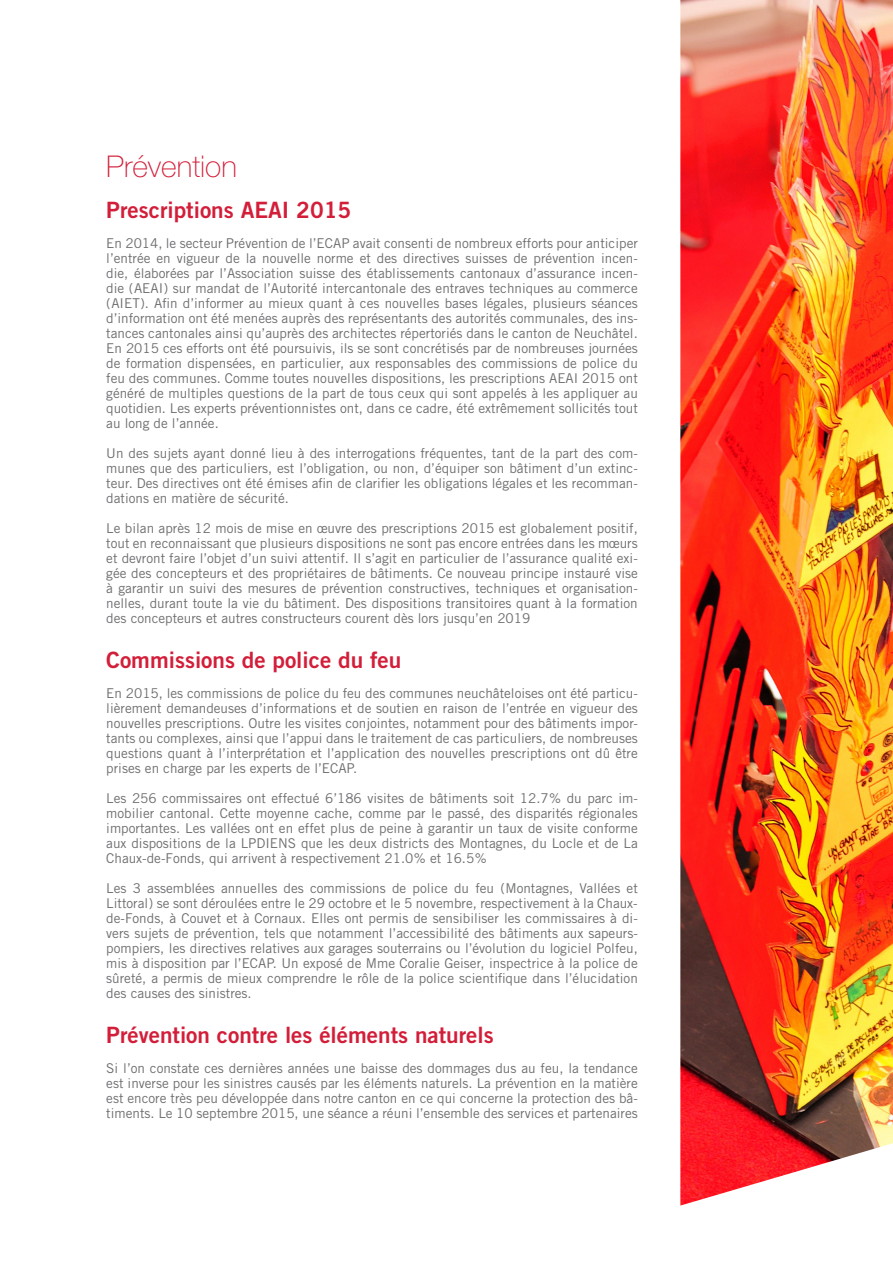
<style>
.page{position:relative;width:893px;height:1263px;background:#fff}
.page>*{position:absolute;margin:0;border:0;box-sizing:border-box;transform-origin:0 0}
.Titre{font:100 30px "Helvetica Neue";color:#d31e39}
.Sous-titre{font:22.5px "Trade Gothic Bold Two";color:#d31e39}
.Texte_de_base{font:13.5px/15px "Trade Gothic";color:#6c6d70;text-align:justify}
</style>
<div class="page">
<img style="left:680px;top:0;width:213px;height:1205px">
<p class="Titre" style="left:106px;top:149px;width:132px">Prévention</p>
<p class="Sous-titre" style="left:106px;top:196px;width:246px">Prescriptions AEAI 2015</p>
<p class="Texte_de_base" style="left:106px;top:236px;width:533px">En 2014, le secteur Prévention de l’ECAP avait consenti de nombreux efforts pour anticiper l’entrée en vigueur de la nouvelle norme et des directives suisses de prévention incen&shy;die, élaborées par l’Association suisse des établissements cantonaux d’assurance incen&shy;die (AEAI) sur mandat de l’Autorité intercantonale des entraves techniques au commerce (AIET). Afi n d’informer au mieux quant à ces nouvelles bases légales, plusieurs séances d’information ont été menées auprès des représentants des autorités communales, des ins&shy;tances cantonales ainsi qu’auprès des architectes répertoriés dans le canton de Neuchâtel.<br>En 2015 ces efforts ont été poursuivis, ils se sont concrétisés par de nombreuses journées de formation dispensées, en particulier, aux responsables des commissions de police du feu des communes. Comme toutes nouvelles dispositions, les prescriptions AEAI 2015 ont généré de multiples questions de la part de tous ceux qui sont appelés à les appliquer au quotidien. Les experts préventionnistes ont, dans ce cadre, été extrêmement sollicités tout au long de l’année.</p>
<p class="Texte_de_base" style="left:106px;top:446px;width:533px">Un des sujets ayant donné lieu à des interrogations fréquentes, tant de la part des com&shy;munes que des particuliers, est l’obligation, ou non, d’équiper son bâtiment d’un extinc&shy;teur. Des directives ont été émises afi n de clarifier les obligations légales et les recomman&shy;dations en matière de sécurité.</p>
<p class="Texte_de_base" style="left:106px;top:521px;width:533px">Le bilan après 12 mois de mise en œuvre des prescriptions 2015 est globalement positif, tout en reconnaissant que plusieurs dispositions ne sont pas encore entrées dans les mœurs et devront faire l’objet d’un suivi attentif. Il s’agit en particulier de l’assurance qualité exi&shy;gée des concepteurs et des propriétaires de bâtiments. Ce nouveau principe instauré vise à garantir un suivi des mesures de prévention constructives, techniques et organisation&shy;nelles, durant toute la vie du bâtiment. Des dispositions transitoires quant à la formation des concepteurs et autres constructeurs courent dès lors jusqu’en 2019</p>
<p class="Sous-titre" style="left:106px;top:646px;width:296px">Commissions de police du feu</p>
<p class="Texte_de_base" style="left:106px;top:686px;width:533px">En 2015, les commissions de police du feu des communes neuchâteloises ont été particu&shy;lièrement demandeuses d’informations et de soutien en raison de l’entrée en vigueur des nouvelles prescriptions. Outre les visites conjointes, notamment pour des bâtiments impor&shy;tants ou complexes, ainsi que l’appui dans le traitement de cas particuliers, de nombreuses questions quant à l’interprétation et l’application des nouvelles prescriptions ont dû être prises en charge par les experts de l’ECAP.</p>
<p class="Texte_de_base" style="left:106px;top:791px;width:533px">Les 256 commissaires ont effectué 6’186 visites de bâtiments soit 12.7% du parc im&shy;mobilier cantonal. Cette moyenne cache, comme par le passé, des disparités régionales importantes. Les vallées ont en effet plus de peine à garantir un taux de visite conforme aux dispositions de la LPDIENS que les deux districts des Montagnes, du Locle et de La Chaux-de-Fonds, qui arrivent à respectivement 21.0% et 16.5%</p>
<p class="Texte_de_base" style="left:106px;top:881px;width:533px">Les 3 assemblées annuelles des commissions de police du feu (Montagnes, Vallées et Littoral) se sont déroulées entre le 29 octobre et le 5 novembre, respectivement à la Chaux&shy;de-Fonds, à Couvet et à Cornaux. Elles ont permis de sensibiliser les commissaires à di&shy;vers sujets de prévention, tels que notamment l’accessibilité des bâtiments aux sapeurs&shy;pompiers, les directives relatives aux garages souterrains ou l’évolution du logiciel Polfeu, mis à disposition par l’ECAP. Un exposé de Mme Coralie Geiser, inspectrice à la police de sûreté, a permis de mieux comprendre le rôle de la police scientifique dans l’élucidation des causes des sinistres.</p>
<p class="Sous-titre" style="left:106px;top:1021px;width:389px">Prévention contre les éléments naturels</p>
<p class="Texte_de_base" style="left:106px;top:1061px;width:533px">Si l’on constate ces dernières années une baisse des dommages dus au feu, la tendance est inverse pour les sinistres causés par les éléments naturels. La prévention en la matière est encore très peu développée dans notre canton en ce qui concerne la protection des bâ&shy;timents. Le 10 septembre 2015, une séance a réuni l’ensemble des services et partenaires</p>
</div>
